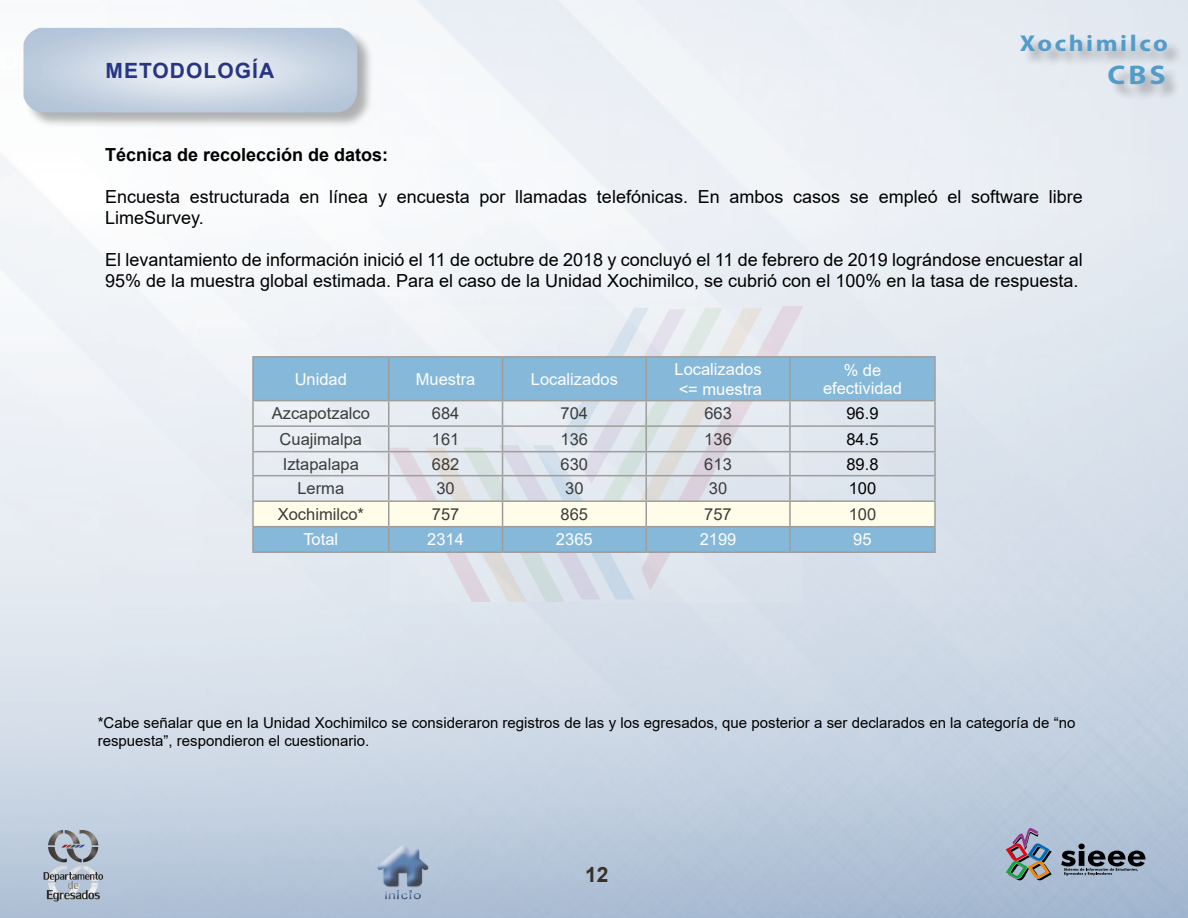
<style>
.page{position:relative;width:1188px;height:918px;background:#fff}
.page>*{position:absolute;margin:0;border:0;box-sizing:border-box;transform-origin:0 0}
.t1{font:700 27px "Myriad Pro";color:#539cca;scale:1.11 1}
.t2{font:700 22.95px "Myriad Pro";letter-spacing:.1em;color:#539cca;scale:1.11 1}
.t3{font:700 21px "Arial";letter-spacing:.05em;color:#283583}
.t4{font:700 21px "Arial";color:#383025}
.t5{font:18px/21px "Arial";color:#000}
.t6{font:700 18px "Arial";color:#000}
.t7{font:16.5px "Arial";color:#3c3c3b}
.t8{font:16.5px/19.8px "Arial";color:#fff}
.t9{font:16.5px "Arial";color:#000}
.t10{font:15px/18px "Arial";color:#000}
</style>
<div class="page">
<img style="left:1px;top:1px;width:1187px;height:917px">
<img style="left:48px;top:830px;width:15px;height:15px">
<img style="left:65px;top:830px;width:33px;height:15px">
<svg style="left:44px;top:845px;width:59px;height:57px;background:#a1aab5"></svg>
<svg style="left:1006px;top:828px;width:46px;height:52px;background:#8e9099"></svg>
<svg style="left:1061px;top:844px;width:84px;height:31px;background:#6f7a88"></svg>
<img style="left:391px;top:307px;width:412px;height:295px">
<div style="left:24px;top:28px;width:350px;height:101px;background:#000;opacity:.3"></div>
<img style="left:23px;top:28px;width:334px;height:84px">
<div style="left:368px;top:836px;width:67px;height:69px;background:#bbcadc"></div>
<div style="left:370px;top:844px;width:67px;height:64px;background:#000;opacity:.75"></div>
<div style="left:1022px;top:35px;width:161px;height:66px;background:#000;opacity:.3"></div>
<div style="left:254px;top:358px;width:680px;height:42px;background:#86b8d9"></div>
<hr style="left:252px;top:356px;width:137px;height:2px;background:#9d9d9c">
<hr style="left:252px;top:358px;width:2px;height:42px;background:#9d9d9c">
<hr style="left:389px;top:356px;width:114px;height:2px;background:#9d9d9c">
<hr style="left:388px;top:358px;width:1px;height:42px;background:#9d9d9c">
<hr style="left:503px;top:356px;width:143px;height:2px;background:#9d9d9c">
<hr style="left:502px;top:358px;width:1px;height:42px;background:#9d9d9c">
<hr style="left:646px;top:356px;width:144px;height:2px;background:#9d9d9c">
<hr style="left:645px;top:358px;width:2px;height:42px;background:#9d9d9c">
<hr style="left:790px;top:356px;width:146px;height:2px;background:#9d9d9c">
<hr style="left:789px;top:358px;width:2px;height:42px;background:#9d9d9c">
<hr style="left:934px;top:358px;width:2px;height:42px;background:#9d9d9c">
<hr style="left:252px;top:400px;width:137px;height:1px;background:#9d9d9c">
<hr style="left:252px;top:401px;width:2px;height:24px;background:#9d9d9c">
<hr style="left:389px;top:400px;width:114px;height:1px;background:#9d9d9c">
<hr style="left:503px;top:400px;width:143px;height:1px;background:#9d9d9c">
<hr style="left:646px;top:400px;width:144px;height:1px;background:#9d9d9c">
<hr style="left:790px;top:400px;width:146px;height:1px;background:#9d9d9c">
<hr style="left:934px;top:401px;width:2px;height:24px;background:#9d9d9c">
<hr style="left:252px;top:425px;width:137px;height:2px;background:#9d9d9c">
<hr style="left:252px;top:427px;width:2px;height:24px;background:#9d9d9c">
<hr style="left:790px;top:425px;width:146px;height:2px;background:#9d9d9c">
<hr style="left:934px;top:427px;width:2px;height:24px;background:#9d9d9c">
<hr style="left:252px;top:451px;width:137px;height:1px;background:#9d9d9c">
<hr style="left:252px;top:452px;width:2px;height:23px;background:#9d9d9c">
<hr style="left:790px;top:451px;width:146px;height:1px;background:#9d9d9c">
<hr style="left:934px;top:452px;width:2px;height:23px;background:#9d9d9c">
<hr style="left:252px;top:475px;width:137px;height:1px;background:#9d9d9c">
<hr style="left:252px;top:476px;width:2px;height:24px;background:#9d9d9c">
<hr style="left:790px;top:475px;width:146px;height:1px;background:#9d9d9c">
<hr style="left:934px;top:476px;width:2px;height:24px;background:#9d9d9c">
<hr style="left:252px;top:500px;width:137px;height:2px;background:#9d9d9c">
<hr style="left:252px;top:502px;width:2px;height:24px;background:#9d9d9c">
<hr style="left:790px;top:500px;width:146px;height:2px;background:#9d9d9c">
<hr style="left:934px;top:502px;width:2px;height:24px;background:#9d9d9c">
<hr style="left:252px;top:526px;width:137px;height:1px;background:#9d9d9c">
<hr style="left:252px;top:527px;width:2px;height:24px;background:#9d9d9c">
<svg style="left:253px;top:401px;width:682px;height:150px;background:#d3dee4"></svg>
<hr style="left:646px;top:526px;width:144px;height:1px;background:#9d9d9c">
<hr style="left:645px;top:527px;width:2px;height:24px;background:#9d9d9c">
<hr style="left:790px;top:526px;width:146px;height:1px;background:#9d9d9c">
<hr style="left:789px;top:527px;width:2px;height:24px;background:#9d9d9c">
<hr style="left:934px;top:527px;width:2px;height:24px;background:#9d9d9c">
<hr style="left:252px;top:551px;width:137px;height:2px;background:#9d9d9c">
<hr style="left:389px;top:551px;width:114px;height:2px;background:#9d9d9c">
<hr style="left:503px;top:551px;width:143px;height:2px;background:#9d9d9c">
<hr style="left:646px;top:551px;width:144px;height:2px;background:#9d9d9c">
<hr style="left:790px;top:551px;width:146px;height:2px;background:#9d9d9c">
<p class="t3" style="left:105px;top:55px;width:170px">METODOLOGÍA</p>
<p class="t2" style="left:1020px;top:28px;width:135px">Xochimilco</p>
<h1 class="t1" style="left:1108px;top:57px;width:54px">CBS</h1>
<p class="t6" style="left:105px;top:142px;width:285px">Técnica de recolección de datos:</p>
<p class="t5" style="left:105px;top:186px;width:979px">Encuesta estructurada en línea y encuesta por llamadas telefónicas. En ambos casos se empleó el software libre<br>LimeSurvey.</p>
<p class="t5" style="left:105px;top:249px;width:979px">El levantamiento de información inició el 11 de octubre de 2018 y concluyó el 11 de febrero de 2019 lográndose encuestar al<br>95% de la muestra global estimada. Para el caso de la Unidad Xochimilco, se cubrió con el 100% en la tasa de respuesta.</p>
<p class="t8" style="left:295px;top:369px;width:54px">Unidad</p>
<p class="t8" style="left:416px;top:369px;width:61px">Muestra</p>
<p class="t8" style="left:531px;top:369px;width:89px">Localizados</p>
<p class="t8" style="left:675px;top:359px;width:89px">Localizados &lt;= muestra</p>
<p class="t8" style="left:823px;top:361px;width:80px;line-height:18px;text-align:center">% de efectividad</p>
<p class="t7" style="left:272px;top:402px;width:100px">Azcapotzalco</p>
<p class="t7" style="left:432px;top:402px;width:29px">684</p>
<p class="t7" style="left:561px;top:402px;width:29px">704</p>
<p class="t7" style="left:704px;top:402px;width:29px">663</p>
<p class="t9" style="left:846px;top:402px;width:34px">96.9</p>
<p class="t7" style="left:280px;top:428px;width:84px">Cuajimalpa</p>
<p class="t7" style="left:432px;top:428px;width:29px">161</p>
<p class="t7" style="left:561px;top:428px;width:29px">136</p>
<p class="t7" style="left:704px;top:428px;width:29px">136</p>
<p class="t9" style="left:846px;top:428px;width:34px">84.5</p>
<p class="t7" style="left:283px;top:453px;width:78px">Iztapalapa</p>
<p class="t7" style="left:432px;top:453px;width:29px">682</p>
<p class="t7" style="left:561px;top:453px;width:29px">630</p>
<p class="t7" style="left:704px;top:453px;width:29px">613</p>
<p class="t9" style="left:846px;top:453px;width:34px">89.8</p>
<p class="t7" style="left:297px;top:477px;width:48px">Lerma</p>
<p class="t7" style="left:436px;top:477px;width:20px">30</p>
<p class="t7" style="left:565px;top:477px;width:20px">30</p>
<p class="t7" style="left:709px;top:477px;width:20px">30</p>
<p class="t9" style="left:849px;top:477px;width:29px">100</p>
<p class="t7" style="left:278px;top:503px;width:88px">Xochimilco*</p>
<p class="t7" style="left:432px;top:503px;width:29px">757</p>
<p class="t7" style="left:561px;top:503px;width:29px">865</p>
<p class="t7" style="left:704px;top:503px;width:29px">757</p>
<p class="t7" style="left:849px;top:503px;width:29px">100</p>
<p class="t8" style="left:303px;top:530px;width:36px">Total</p>
<p class="t8" style="left:427px;top:530px;width:38px">2314</p>
<p class="t8" style="left:556px;top:530px;width:38px">2365</p>
<p class="t8" style="left:700px;top:530px;width:38px">2199</p>
<p class="t8" style="left:853px;top:530px;width:20px">95</p>
<p class="t10" style="left:98px;top:713px;width:979px">*Cabe señalar que en la Unidad Xochimilco se consideraron registros de las y los egresados, que posterior a ser declarados en la categoría de “no respuesta”, respondieron el cuestionario.</p>
<p class="t4" style="left:585px;top:860px;width:25px">12</p>
</div>
